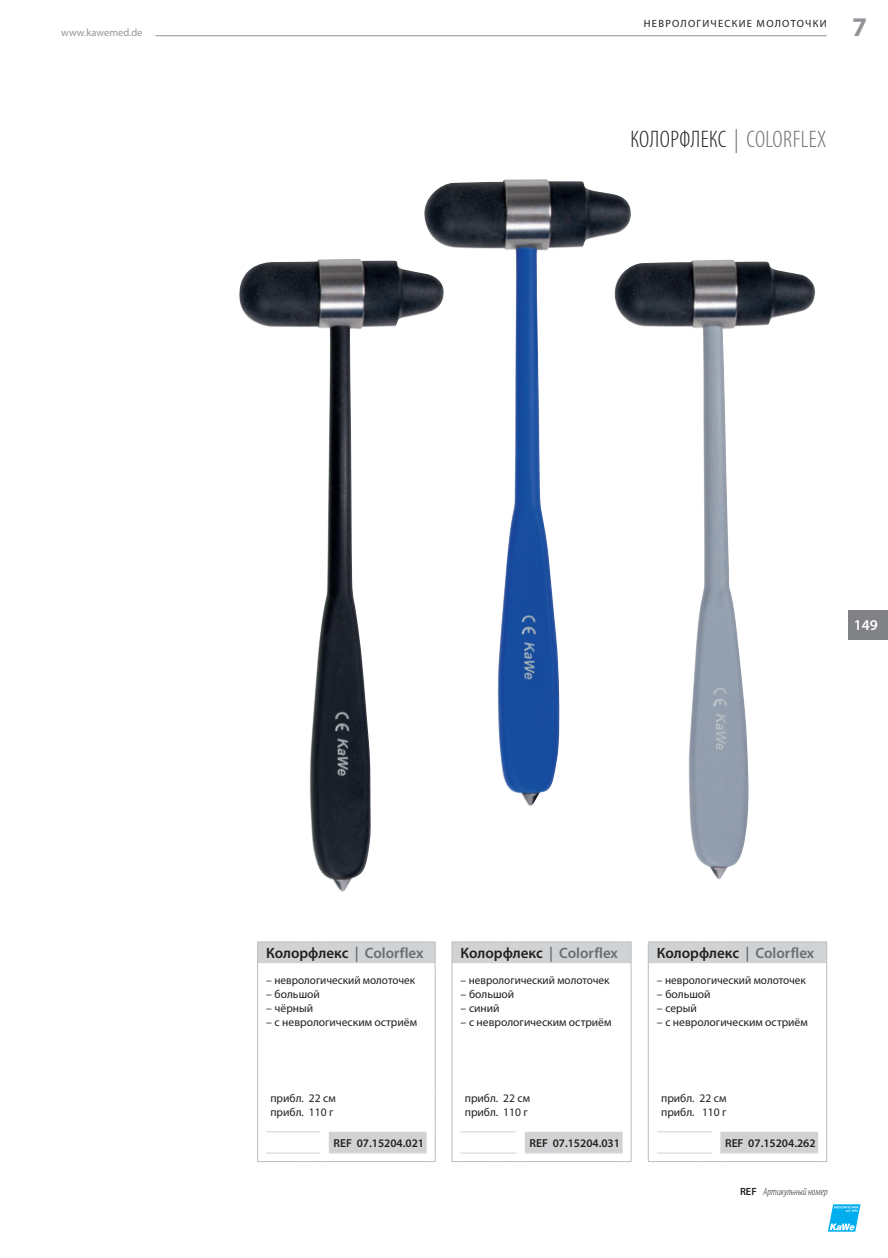
<style>
.page{position:relative;width:888px;height:1258px;background:#fff}
.page>*{position:absolute;margin:0;border:0;box-sizing:border-box;transform-origin:0 0}
.t1{font:700 27px "Myriad Pro";color:#939598}
.neu__16_pt__Light_Co{font:300 condensed 24px "Myriad Pro";letter-spacing:.02em;color:#231f20}
.neu__10_pt__Semibold{font:600 15px "Myriad Pro";color:#231f20}
.neu__10_pt__Semibold-2{font:600 15px "Myriad Pro";color:#fff}
.neu__7_7_pt__Regular{font:11.55px "Myriad Pro";color:#231f20}
.neu__7_7_pt__SemiBol{font:600 11.55px "Myriad Pro";color:#231f20}
.t2{font:10.5px "Myriad Pro";letter-spacing:.12em;color:#231f20}
.t3{font:italic 300 condensed 10.5px "Myriad Pro";color:#231f20}
.t4{font:10.5px "Myriad Pro";color:#939598}
.s1{color:#6c6d70}
.s2{font-weight:600;font-style:normal;font-stretch:normal}
</style>
<div class="page">
<div style="left:848px;top:610px;width:40px;height:30px;background:#808285"></div>
<svg style="left:828px;top:1204px;width:32px;height:28px"></svg>
<svg style="left:266px;top:942px;width:552px;height:211px"></svg>
<hr style="left:329px;top:1153px;width:98px;height:1px;background:#dcdddf">
<hr style="left:525px;top:1153px;width:98px;height:1px;background:#dcdddf">
<hr style="left:720px;top:1153px;width:98px;height:1px;background:#dcdddf">
<hr style="left:266px;top:941px;width:34px;height:1px;background:#bcbdc0">
<svg style="left:300px;top:941px;width:29px;height:1px"></svg>
<hr style="left:329px;top:941px;width:98px;height:1px;background:#bcbdc0">
<hr style="left:460px;top:941px;width:35px;height:1px;background:#bcbdc0">
<svg style="left:495px;top:941px;width:30px;height:1px"></svg>
<hr style="left:525px;top:941px;width:98px;height:1px;background:#bcbdc0">
<svg style="left:257px;top:941px;width:9px;height:30px"></svg>
<svg style="left:452px;top:941px;width:8px;height:30px"></svg>
<svg style="left:427px;top:941px;width:9px;height:30px"></svg>
<svg style="left:623px;top:941px;width:9px;height:30px"></svg>
<hr style="left:257px;top:971px;width:1px;height:118px;background:#bcbdc0">
<hr style="left:452px;top:971px;width:1px;height:118px;background:#bcbdc0">
<hr style="left:257px;top:1089px;width:1px;height:34px;background:#bcbdc0">
<hr style="left:452px;top:1089px;width:1px;height:34px;background:#bcbdc0">
<hr style="left:435px;top:971px;width:1px;height:118px;background:#bcbdc0">
<hr style="left:631px;top:971px;width:1px;height:118px;background:#bcbdc0">
<hr style="left:435px;top:1089px;width:1px;height:34px;background:#bcbdc0">
<hr style="left:631px;top:1089px;width:1px;height:34px;background:#bcbdc0">
<svg style="left:257px;top:1123px;width:9px;height:39px"></svg>
<hr style="left:266px;top:1161px;width:34px;height:1px;background:#bcbdc0">
<svg style="left:300px;top:1161px;width:29px;height:1px"></svg>
<hr style="left:329px;top:1161px;width:98px;height:1px;background:#bcbdc0">
<svg style="left:427px;top:1123px;width:9px;height:39px"></svg>
<svg style="left:452px;top:1123px;width:8px;height:39px"></svg>
<hr style="left:460px;top:1161px;width:35px;height:1px;background:#bcbdc0">
<svg style="left:495px;top:1161px;width:30px;height:1px"></svg>
<hr style="left:525px;top:1161px;width:98px;height:1px;background:#bcbdc0">
<svg style="left:623px;top:1123px;width:9px;height:39px"></svg>
<hr style="left:657px;top:941px;width:37px;height:1px;background:#bcbdc0">
<svg style="left:694px;top:941px;width:26px;height:1px"></svg>
<hr style="left:720px;top:941px;width:98px;height:1px;background:#bcbdc0">
<svg style="left:648px;top:941px;width:9px;height:30px"></svg>
<svg style="left:818px;top:941px;width:9px;height:30px"></svg>
<hr style="left:648px;top:971px;width:1px;height:118px;background:#bcbdc0">
<hr style="left:826px;top:971px;width:1px;height:118px;background:#bcbdc0">
<hr style="left:648px;top:1089px;width:1px;height:34px;background:#bcbdc0">
<hr style="left:826px;top:1089px;width:1px;height:34px;background:#bcbdc0">
<svg style="left:648px;top:1123px;width:9px;height:39px"></svg>
<hr style="left:657px;top:1161px;width:37px;height:1px;background:#bcbdc0">
<svg style="left:694px;top:1161px;width:26px;height:1px"></svg>
<hr style="left:720px;top:1161px;width:98px;height:1px;background:#bcbdc0">
<svg style="left:818px;top:1123px;width:9px;height:39px"></svg>
<hr style="left:657px;top:1131px;width:37px;height:1px;background:#d1d2d4">
<svg style="left:694px;top:1131px;width:18px;height:1px"></svg>
<hr style="left:657px;top:1153px;width:37px;height:1px;background:#d1d2d4">
<svg style="left:694px;top:1153px;width:18px;height:1px"></svg>
<hr style="left:460px;top:1131px;width:35px;height:1px;background:#d1d2d4">
<svg style="left:495px;top:1131px;width:21px;height:1px"></svg>
<hr style="left:460px;top:1153px;width:35px;height:1px;background:#d1d2d4">
<svg style="left:495px;top:1153px;width:21px;height:1px"></svg>
<hr style="left:266px;top:1131px;width:34px;height:1px;background:#d1d2d4">
<svg style="left:300px;top:1131px;width:20px;height:1px"></svg>
<hr style="left:266px;top:1153px;width:34px;height:1px;background:#d1d2d4">
<svg style="left:300px;top:1153px;width:20px;height:1px"></svg>
<img style="left:239px;top:259px;width:184px;height:633px">
<img style="left:631px;top:260px;width:184px;height:620px">
<img style="left:423px;top:179px;width:208px;height:627px">
<hr style="left:155px;top:35px;width:672px;height:1px;background:#939598">
<p class="t4" style="left:61px;top:27px;width:83px">www.kawemed.de</p>
<h1 class="t1" style="left:852px;top:11px;width:16px">7</h1>
<p class="t2" style="left:644px;top:18px;width:184px">НЕВРОЛОГИЧЕСКИЕ МОЛОТОЧКИ</p>
<p class="neu__16_pt__Light_Co" style="left:630px;top:127px;width:197px">КОЛОРФЛЕКС <span class="s1">| COLORFLEX</span></p>
<p class="neu__10_pt__Semibold-2" style="left:854px;top:616px;width:26px">149</p>
<p class="neu__10_pt__Semibold" style="left:266px;top:943px;width:159px">Колорфлекс <span class="s1">| Colorflex</span></p>
<p class="neu__10_pt__Semibold" style="left:460px;top:943px;width:159px">Колорфлекс <span class="s1">| Colorflex</span></p>
<p class="neu__10_pt__Semibold" style="left:657px;top:943px;width:159px">Колорфлекс <span class="s1">| Colorflex</span></p>
<p class="neu__7_7_pt__Regular" style="left:266px;top:974px;width:151px">– неврологический молоточек</p>
<p class="neu__7_7_pt__Regular" style="left:266px;top:988px;width:55px">– большой</p>
<p class="neu__7_7_pt__Regular" style="left:266px;top:1001px;width:49px">– чёрный</p>
<p class="neu__7_7_pt__Regular" style="left:266px;top:1015px;width:152px">– с неврологическим остриём</p>
<p class="neu__7_7_pt__Regular" style="left:460px;top:974px;width:151px">– неврологический молоточек</p>
<p class="neu__7_7_pt__Regular" style="left:460px;top:988px;width:55px">– большой</p>
<p class="neu__7_7_pt__Regular" style="left:460px;top:1001px;width:41px">– синий</p>
<p class="neu__7_7_pt__Regular" style="left:460px;top:1015px;width:152px">– с неврологическим остриём</p>
<p class="neu__7_7_pt__Regular" style="left:657px;top:974px;width:151px">– неврологический молоточек</p>
<p class="neu__7_7_pt__Regular" style="left:657px;top:988px;width:55px">– большой</p>
<p class="neu__7_7_pt__Regular" style="left:657px;top:1001px;width:42px">– серый</p>
<p class="neu__7_7_pt__Regular" style="left:657px;top:1015px;width:152px">– с неврологическим остриём</p>
<p class="neu__7_7_pt__Regular" style="left:270px;top:1092px;width:67px">прибл. 22 см</p>
<p class="neu__7_7_pt__Regular" style="left:270px;top:1106px;width:65px">прибл. 110 г</p>
<p class="neu__7_7_pt__Regular" style="left:465px;top:1092px;width:67px">прибл. 22 см</p>
<p class="neu__7_7_pt__Regular" style="left:465px;top:1106px;width:65px">прибл. 110 г</p>
<p class="neu__7_7_pt__Regular" style="left:661px;top:1092px;width:67px">прибл. 22 см</p>
<p class="neu__7_7_pt__Regular" style="left:661px;top:1106px;width:67px">прибл. 110 г</p>
<p class="neu__7_7_pt__SemiBol" style="left:333px;top:1135px;width:92px">REF 07.15204.021</p>
<p class="neu__7_7_pt__SemiBol" style="left:529px;top:1135px;width:92px">REF 07.15204.031</p>
<p class="neu__7_7_pt__SemiBol" style="left:725px;top:1135px;width:92px">REF 07.15204.262</p>
<p class="t3" style="left:740px;top:1185px;width:89px"><span class="s2">REF</span> Артикульный номер</p>
</div>
